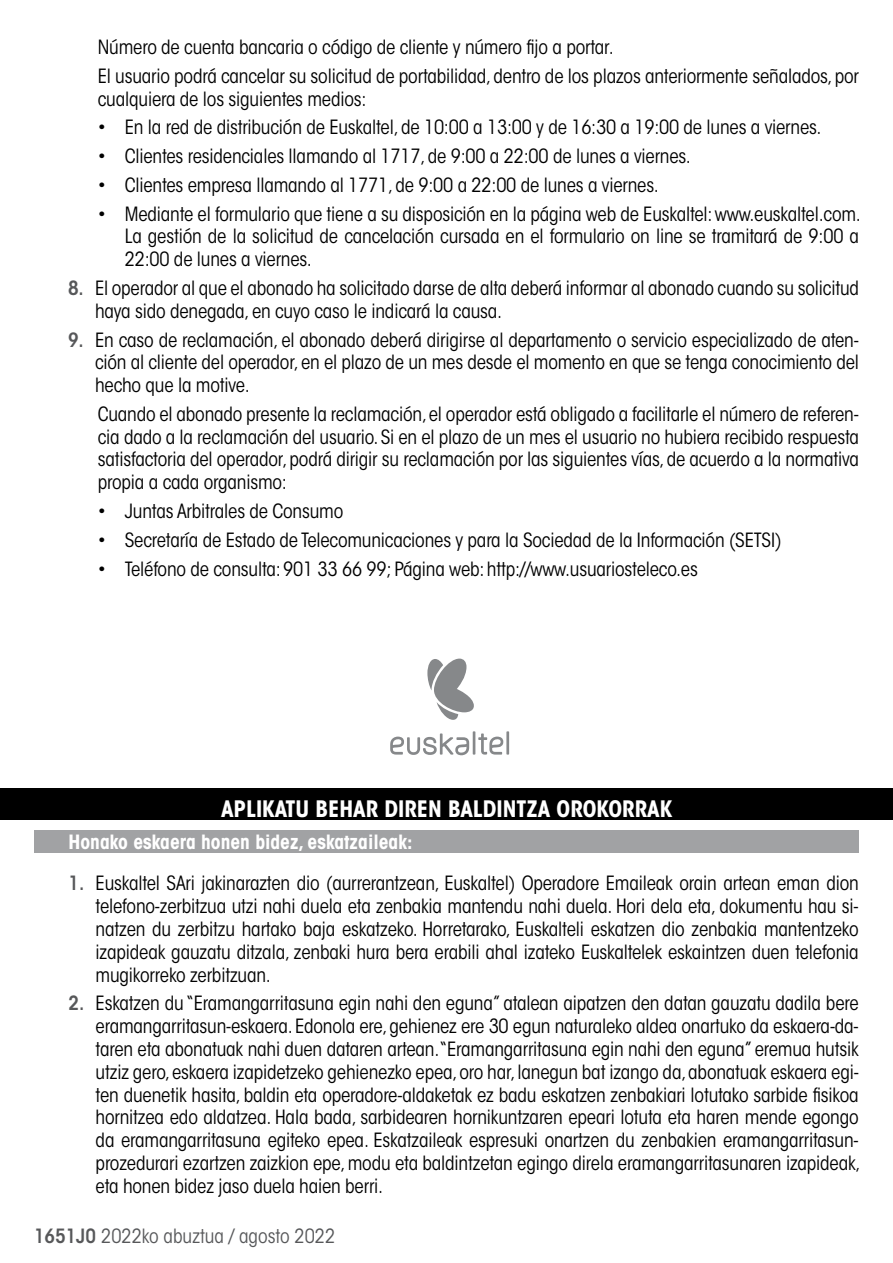
<style>
.page{position:relative;width:893px;height:1263px;background:#fff}
.page>*{position:absolute;margin:0;border:0;box-sizing:border-box;transform-origin:0 0}
.t1{font:700 condensed 22.5px "ITC Avant Garde Std";color:#fff}
.t2{font:condensed 19.5px/22.8px "ITC Avant Garde Std";letter-spacing:-.01em;color:#000;text-align:justify}
.t3{font:700 condensed 19.5px "ITC Avant Garde Std";color:#fff}
.t4{font:condensed 19.5px "ITC Avant Garde Std";color:#57585a}
.s1{font-weight:600;color:#57585a}
.s2{font-weight:600}
</style>
<div class="page">
<div style="left:0;top:788px;width:893px;height:32px;background:#000"></div>
<div style="left:35px;top:831px;width:824px;height:22px;background:#a1a2a4"></div>
<svg style="left:390px;top:731px;width:119px;height:24px"></svg>
<svg style="left:427px;top:658px;width:47px;height:62px"></svg>
<p class="t2" style="left:98px;top:33px;width:763px;line-height:28.8px">Número de cuenta bancaria o código de cliente y número fijo a portar.<br>El usuario podrá cancelar su solicitud de portabilidad, dentro de los plazos anteriormente señalados, por</p>
<p class="t2" style="left:98px;top:87px;width:270px">cualquiera de los siguientes medios:</p>
<p class="t2" style="left:98px;top:116px;width:725px">• En la red de distribución de Euskaltel, de 10:00 a 13:00 y de 16:30 a 19:00 de lunes a viernes.</p>
<p class="t2" style="left:98px;top:145px;width:595px">• Clientes residenciales llamando al 1717, de 9:00 a 22:00 de lunes a viernes.</p>
<p class="t2" style="left:98px;top:174px;width:562px">• Clientes empresa llamando al 1771, de 9:00 a 22:00 de lunes a viernes.</p>
<p class="t2" style="left:125px;top:202px;width:738px;text-indent:-27px">• Mediante el formulario que tiene a su disposición en la página web de Euskaltel: www.euskaltel.com.<br>La gestión de la solicitud de cancelación cursada en el formulario on line se tramitará de 9:00 a 22:00 de lunes a viernes.</p>
<p class="t2" style="left:95px;top:277px;width:765px;text-indent:-27px"><span class="s1">8.</span> El operador al que el abonado ha solicitado darse de alta deberá informar al abonado cuando su solicitud haya sido denegada, en cuyo caso le indicará la causa.</p>
<p class="t2" style="left:95px;top:328px;width:765px;text-indent:-27px"><span class="s1">9.</span> En caso de reclamación, el abonado deberá dirigirse al departamento o servicio especializado de aten&shy;ción al cliente del operador, en el plazo de un mes desde el momento en que se tenga conocimiento del hecho que la motive.</p>
<p class="t2" style="left:98px;top:402px;width:763px">Cuando el abonado presente la reclamación, el operador está obligado a facilitarle el número de referen&shy;cia dado a la reclamación del usuario. Si en el plazo de un mes el usuario no hubiera recibido respuesta satisfactoria del operador, podrá dirigir su reclamación por las siguientes vías, de acuerdo a la normativa propia a cada organismo:</p>
<p class="t2" style="left:98px;top:500px;width:247px">• Juntas Arbitrales de Consumo</p>
<p class="t2" style="left:98px;top:528px;width:685px">• Secretaría de Estado de Telecomunicaciones y para la Sociedad de la Información (SETSI)</p>
<p class="t2" style="left:98px;top:557px;width:602px">• Teléfono de consulta: 901 33 66 99; Página web: http://www.usuariosteleco.es</p>
<p class="t1" style="left:221px;top:794px;width:453px">APLIKATU BEHAR DIREN BALDINTZA OROKORRAK</p>
<p class="t3" style="left:69px;top:829px;width:345px">Honako eskaera honen bidez, eskatzaileak:</p>
<p class="t2" style="left:96px;top:872px;width:765px;text-indent:-27px"><span class="s1">1.</span> Euskaltel SAri jakinarazten dio (aurrerantzean, Euskaltel) Operadore Emaileak orain artean eman dion telefono-zerbitzua utzi nahi duela eta zenbakia mantendu nahi duela. Hori dela eta, dokumentu hau si&shy;natzen du zerbitzu hartako baja eskatzeko. Horretarako, Euskalteli eskatzen dio zenbakia mantentzeko izapideak gauzatu ditzala, zenbaki hura bera erabili ahal izateko Euskaltelek eskaintzen duen telefonia mugikorreko zerbitzuan.</p>
<p class="t2" style="left:96px;top:992px;width:766px;text-indent:-27px"><span class="s1">2.</span> Eskatzen du “Eramangarritasuna egin nahi den eguna” atalean aipatzen den datan gauzatu dadila bere eramangarritasun-eskaera. Edonola ere, gehienez ere 30 egun naturaleko aldea onartuko da eskaera-da&shy;taren eta abonatuak nahi duen dataren artean.“Eramangarritasuna egin nahi den eguna” eremua hutsik utziz gero, eskaera izapidetzeko gehienezko epea, oro har, lanegun bat izango da, abonatuak eskaera egi&shy;ten duenetik hasita, baldin eta operadore-aldaketak ez badu eskatzen zenbakiari lotutako sarbide fisikoa hornitzea edo aldatzea. Hala bada, sarbidearen hornikuntzaren epeari lotuta eta haren mende egongo da eramangarritasuna egiteko epea. Eskatzaileak espresuki onartzen du zenbakien eramangarritasun&shy;prozedurari ezartzen zaizkion epe, modu eta baldintzetan egingo direla eramangarritasunaren izapideak, eta honen bidez jaso duela haien berri.</p>
<p class="t4" style="left:34px;top:1224px;width:303px"><span class="s2">1651J0</span> 2022ko abuztua / agosto 2022</p>
</div>
